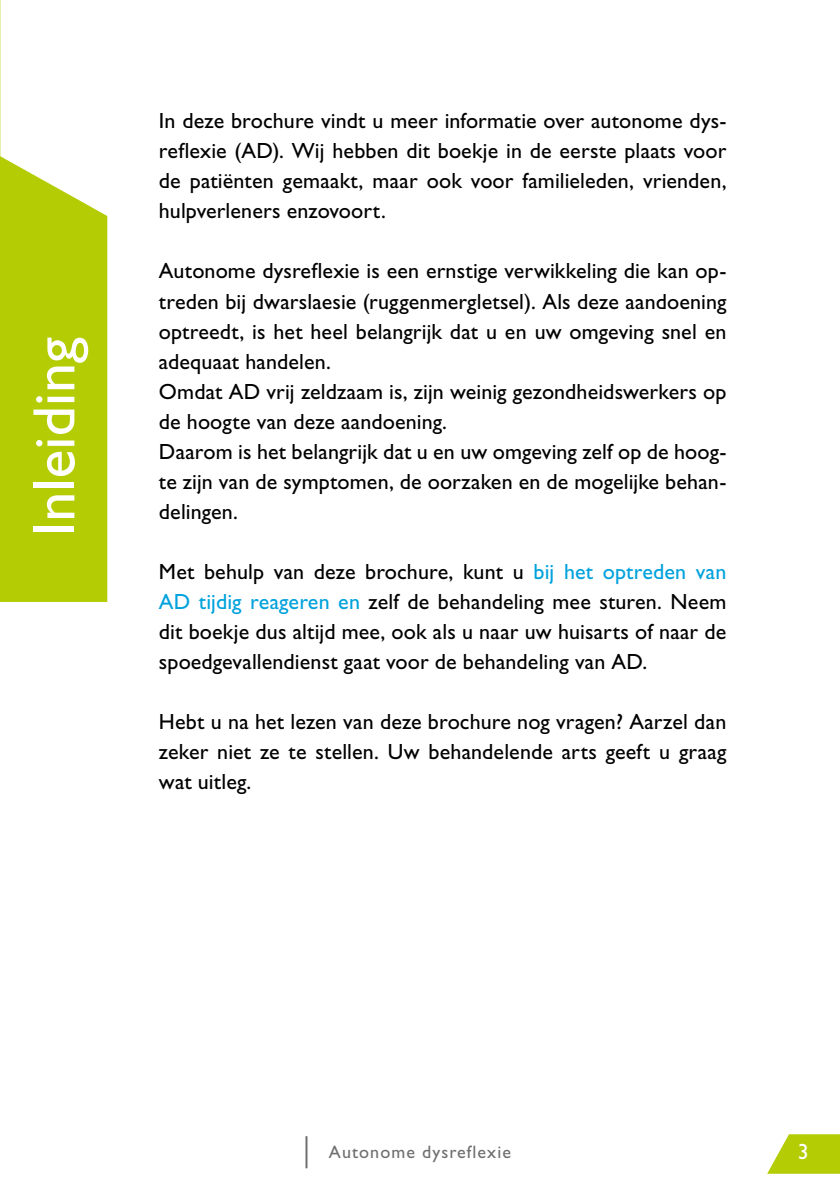
<style>
.page{position:relative;width:840px;height:1191px;background:#fff}
.page>*{position:absolute;margin:0;border:0;box-sizing:border-box;transform-origin:0 0}
.t1{font:60px "Gill Sans Std";color:#fff}
.t2{font:22px/30px "Gill Sans Std";letter-spacing:.005em;color:#000;text-align:justify}
.t3{font:22px "Gill Sans Std";color:#fff}
.t4{font:18px "Gill Sans Std";letter-spacing:.06em;color:#706f6f}
.s1{color:#00a2dc}
</style>
<div class="page">
<svg style="left:767px;top:1134px;width:72px;height:39px"></svg>
<hr style="left:305px;top:1136px;width:2px;height:32px;background:#706f6f">
<svg style="left:0;top:0;width:1px;height:156px"></svg>
<div style="left:0;top:156px;width:107px;height:446px;background:#b4cc04"></div>
<p class="t1" style="left:20px;top:536px;width:201px;rotate:-90deg">Inleiding</p>
<p class="t2" style="left:159px;top:106px;width:568px">In deze brochure vindt u meer informatie over autonome dys&shy;reflexie (AD). Wij hebben dit boekje in de eerste plaats voor de patiënten gemaakt, maar ook voor familieleden, vrienden, hulpverleners enzovoort.</p>
<p class="t2" style="left:159px;top:256px;width:569px">Autonome dysreflexie is een ernstige verwikkeling die kan op&shy;treden bij dwarslaesie (ruggenmergletsel). Als deze aandoening optreedt, is het heel belangrijk dat u en uw omgeving snel en adequaat handelen.</p>
<p class="t2" style="left:159px;top:376px;width:568px">Omdat AD vrij zeldzaam is, zijn weinig gezondheidswerkers op de hoogte van deze aandoening.</p>
<p class="t2" style="left:159px;top:436px;width:568px">Daarom is het belangrijk dat u en uw omgeving zelf op de hoog&shy;te zijn van de symptomen, de oorzaken en de mogelijke behan&shy;delingen.</p>
<p class="t2" style="left:159px;top:556px;width:568px">Met behulp van deze brochure, kunt u <span class="s1">bij het optreden van AD tijdig reageren en</span> zelf de behandeling mee sturen. Neem dit boekje dus altijd mee, ook als u naar uw huisarts of naar de spoedgevallendienst gaat voor de behandeling van AD.</p>
<p class="t2" style="left:159px;top:706px;width:568px">Hebt u na het lezen van deze brochure nog vragen? Aarzel dan zeker niet ze te stellen. Uw behandelende arts geeft u graag wat uitleg.</p>
<p class="t4" style="left:329px;top:1141px;width:183px">Autonome dysreflexie</p>
<p class="t3" style="left:797px;top:1138px;width:12px">3</p>
</div>
